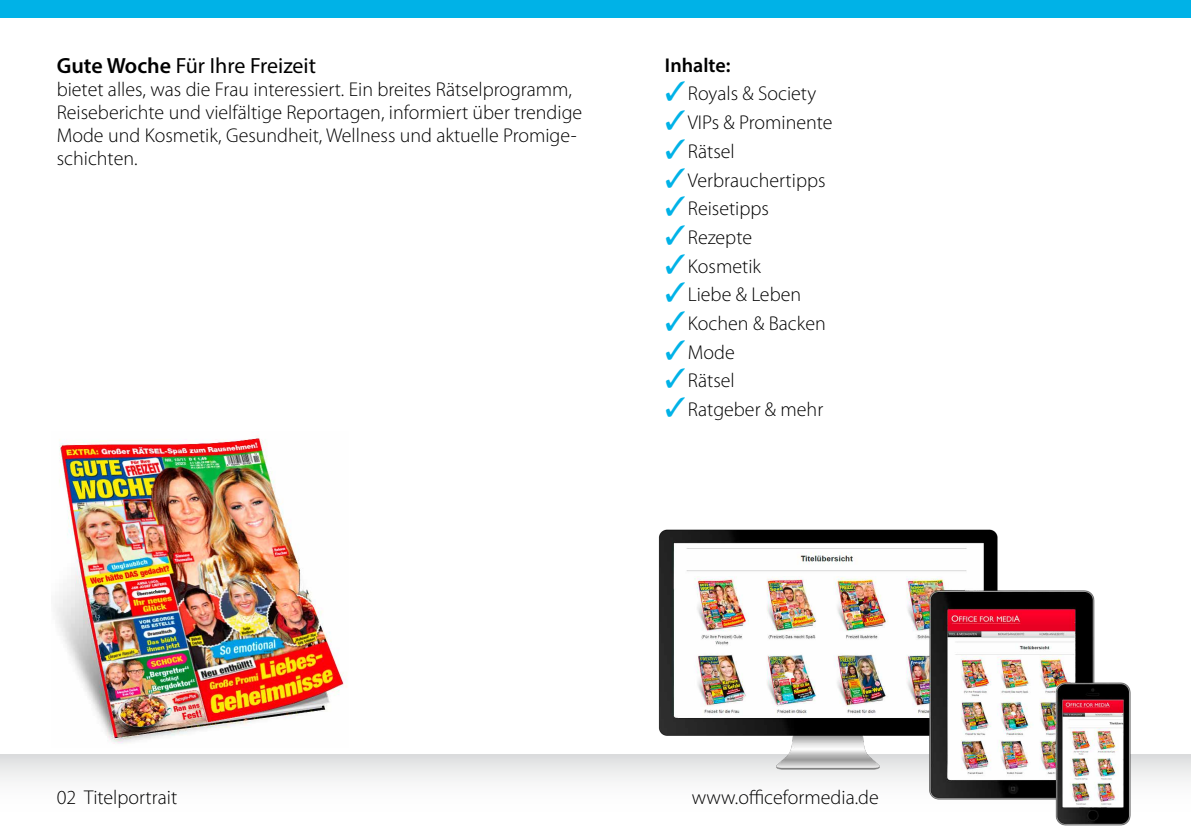
<style>
.page{position:relative;width:1191px;height:840px;background:#fff}
.page>*{position:absolute;margin:0;border:0;box-sizing:border-box;transform-origin:0 0}
.t1{font:22px "Myriad Pro";color:#000}
.t2{font:300 20px/23px "Myriad Pro";color:#000}
.t3{font:600 20px "Myriad Pro";color:#000}
.s1{font-weight:600}
.s2{color:#00b2e7}
</style>
<div class="page">
<div style="left:0;top:0;width:1191px;height:17px;background:#00b2e7"></div>
<div style="left:0;top:754px;width:1191px;height:79px;background:linear-gradient(to bottom,#e5e6e6,#fff)"></div>
<img style="left:55px;top:436px;width:292px;height:308px">
<img style="left:658px;top:529px;width:473px;height:297px">
<p class="t1" style="left:57px;top:52px;width:261px"><span class="s1">Gute Woche</span> Für Ihre Freizeit</p>
<p class="t2" style="left:57px;top:78px;width:527px">bietet alles, was die Frau interessiert. Ein breites Rätselprogramm, Reiseberichte und vielfältige Reportagen, informiert über trendige Mode und Kosmetik, Gesundheit, Wellness und aktuelle Promige&shy;schichten.</p>
<p class="t3" style="left:665px;top:52px;width:67px">Inhalte:</p>
<p class="t2" style="left:665px;top:82px;width:153px"><span class="s2">✓</span>Royals &amp; Society</p>
<p class="t2" style="left:665px;top:111px;width:169px"><span class="s2">✓</span>VIPs &amp; Prominente</p>
<p class="t2" style="left:665px;top:139px;width:71px"><span class="s2">✓</span>Rätsel</p>
<p class="t2" style="left:665px;top:168px;width:162px"><span class="s2">✓</span>Verbrauchertipps</p>
<p class="t2" style="left:665px;top:197px;width:105px"><span class="s2">✓</span>Reisetipps</p>
<p class="t2" style="left:665px;top:225px;width:89px"><span class="s2">✓</span>Rezepte</p>
<p class="t2" style="left:665px;top:254px;width:98px"><span class="s2">✓</span>Kosmetik</p>
<p class="t2" style="left:665px;top:283px;width:138px"><span class="s2">✓</span>Liebe &amp; Leben</p>
<p class="t2" style="left:665px;top:311px;width:162px"><span class="s2">✓</span>Kochen &amp; Backen</p>
<p class="t2" style="left:665px;top:340px;width:71px"><span class="s2">✓</span>Mode</p>
<p class="t2" style="left:665px;top:369px;width:71px"><span class="s2">✓</span>Rätsel</p>
<p class="t2" style="left:665px;top:397px;width:160px"><span class="s2">✓</span>Ratgeber &amp; mehr</p>
<p class="t2" style="left:57px;top:785px;width:122px">02 Titelportrait</p>
<p class="t2" style="left:692px;top:785px;width:188px">www.officeformedia.de</p>
</div>
